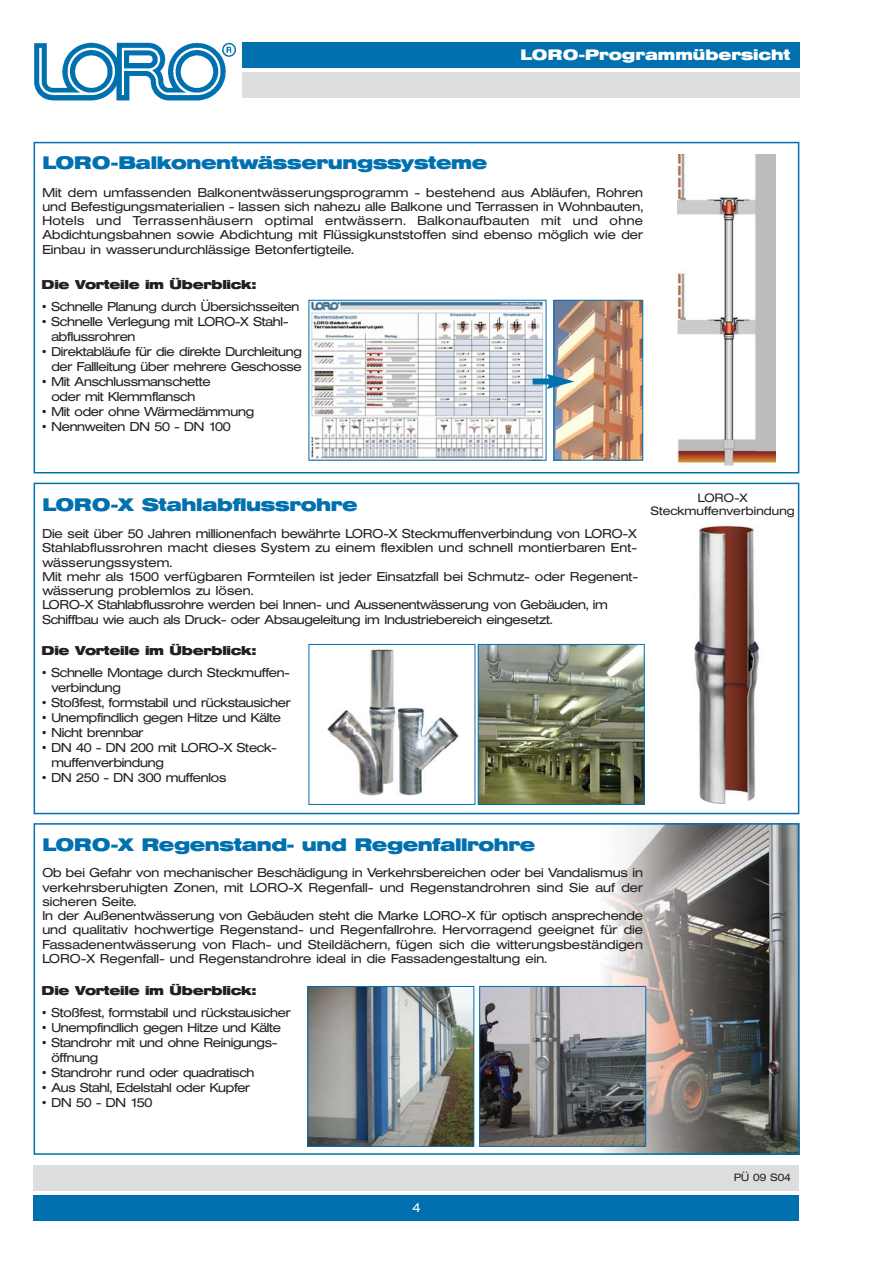
<style>
.page{position:relative;width:893px;height:1263px;background:#fff}
.page>*{position:absolute;margin:0;border:0;box-sizing:border-box;transform-origin:0 0}
.t1{font:700 18px "Helvetica Extended BQ";letter-spacing:-.02em;color:#0070af}
.t2{font:700 15px "Helvetica Extended BQ";color:#fff}
.t3{font:300 12.75px/14.2px "Helvetica Extended BQ";letter-spacing:-.02em;color:#231f20}
.t4{font:300 12.75px/14.2px "Helvetica Extended BQ";color:#231f20}
.t5{font:700 12.75px "Helvetica Extended BQ";letter-spacing:-.02em;color:#231f20}
.t6{font:300 12.75px "Helvetica Extended BQ";color:#fff}
.t7{font:300 12px/12.8px "Helvetica Extended BQ";color:#231f20;text-align:center}
.t8{font:300 10.5px "Helvetica Extended BQ";color:#231f20}
</style>
<div class="page">
<div style="left:34px;top:1195px;width:765px;height:25px;background:#0070af"></div>
<div style="left:34px;top:1165px;width:765px;height:26px;background:#dcddde"></div>
<div style="left:242px;top:43px;width:557px;height:25px;background:#0070af"></div>
<div style="left:242px;top:72px;width:557px;height:26px;background:#dcddde"></div>
<img style="left:34px;top:42px;width:202px;height:59px">
<img style="left:33px;top:141px;width:767px;height:1014px">
<p class="t2" style="left:520px;top:49px;width:271px">LORO-Programmübersicht</p>
<h1 class="t1" style="left:42px;top:156px;width:446px">LORO-Balkonentwässerungssysteme</h1>
<p class="t3" style="left:42px;top:186px;width:602px;text-align:justify">Mit dem umfassenden Balkonentwässerungsprogramm - bestehend aus Abläufen, Rohren und Befestigungsmaterialien - lassen sich nahezu alle Balkone und Terrassen in Wohnbauten, Hotels und Terrassenhäusern optimal entwässern. Balkonaufbauten mit und ohne Abdichtungsbahnen sowie Abdichtung mit Flüssigkunststoffen sind ebenso möglich wie der Einbau in wasserundurchlässige Betonfertigteile.</p>
<p class="t5" style="left:42px;top:279px;width:216px">Die Vorteile im Überblick:</p>
<p class="t3" style="left:42px;top:300px;width:259px">• Schnelle Planung durch Übersichsseiten</p>
<p class="t3" style="left:51px;top:315px;width:238px;line-height:15px;text-indent:-9px">• Schnelle Verlegung mit LORO-X Stahl&shy;abflussrohren</p>
<p class="t3" style="left:42px;top:345px;width:261px;line-height:15px;text-align:right">• Direktabläufe für die direkte Durchleitung der Fallleitung über mehrere Geschosse</p>
<p class="t3" style="left:42px;top:375px;width:170px;line-height:15px;text-align:center">• Mit Anschlussmanschette oder mit Klemmflansch</p>
<p class="t3" style="left:42px;top:405px;width:214px">• Mit oder ohne Wärmedämmung</p>
<p class="t3" style="left:42px;top:420px;width:190px">• Nennweiten DN 50 - DN 100</p>
<h1 class="t1" style="left:42px;top:497px;width:317px">LORO-X Stahlabflussrohre</h1>
<p class="t3" style="left:42px;top:528px;width:597px">Die seit über 50 Jahren millionenfach bewährte LORO-X Steckmuffenverbindung von LORO-X Stahlabflussrohren macht dieses System zu einem flexiblen und schnell montierbaren Ent&shy;wässerungssystem.<br>Mit mehr als 1500 verfügbaren Formteilen ist jeder Einsatzfall bei Schmutz- oder Regenent&shy;wässerung problemlos zu lösen.<br>LORO-X Stahlabflussrohre werden bei Innen- und Aussenentwässerung von Gebäuden, im Schiffbau wie auch als Druck- oder Absaugeleitung im Industriebereich eingesetzt.</p>
<p class="t5" style="left:42px;top:646px;width:216px">Die Vorteile im Überblick:</p>
<p class="t3" style="left:51px;top:666px;width:240px;line-height:15px;text-indent:-9px">• Schnelle Montage durch Steckmuffen&shy;verbindung</p>
<p class="t3" style="left:42px;top:697px;width:250px">• Stoßfest, formstabil und rückstausicher</p>
<p class="t3" style="left:42px;top:712px;width:240px">• Unempfindlich gegen Hitze und Kälte</p>
<p class="t3" style="left:42px;top:727px;width:103px">• Nicht brennbar</p>
<p class="t3" style="left:51px;top:741px;width:227px;line-height:15px;text-indent:-9px">• DN 40 - DN 200 mit LORO-X Steck&shy;muffenverbindung</p>
<p class="t3" style="left:42px;top:772px;width:186px">• DN 250 - DN 300 muffenlos</p>
<p class="t7" style="left:650px;top:493px;width:146px">LORO-X<br>Steckmuffenverbindung</p>
<h1 class="t1" style="left:42px;top:837px;width:494px">LORO-X Regenstand- und Regenfallrohre</h1>
<p class="t4" style="left:42px;top:867px;width:602px">Ob bei Gefahr von mechanischer Beschädigung in Verkehrsbereichen oder bei Vandalismus in verkehrsberuhigten Zonen, mit LORO-X Regenfall- und Regenstandrohren sind Sie auf der sicheren Seite.<br>In der Außenentwässerung von Gebäuden steht die Marke LORO-X für optisch ansprechende und qualitativ hochwertige Regenstand- und Regenfallrohre. Hervorragend geeignet für die Fassadenentwässerung von Flach- und Steildächern, fügen sich die witterungsbeständigen LORO-X Regenfall- und Regenstandrohre ideal in die Fassadengestaltung ein.</p>
<p class="t5" style="left:42px;top:986px;width:216px">Die Vorteile im Überblick:</p>
<p class="t3" style="left:42px;top:1007px;width:250px">• Stoßfest, formstabil und rückstausicher</p>
<p class="t3" style="left:42px;top:1022px;width:240px">• Unempfindlich gegen Hitze und Kälte</p>
<p class="t3" style="left:51px;top:1036px;width:227px;line-height:15px;text-indent:-9px">• Standrohr mit und ohne Reinigungs&shy;öffnung</p>
<p class="t3" style="left:42px;top:1067px;width:214px">• Standrohr rund oder quadratisch</p>
<p class="t3" style="left:42px;top:1082px;width:210px">• Aus Stahl, Edelstahl oder Kupfer</p>
<p class="t3" style="left:42px;top:1097px;width:112px">• DN 50 - DN 150</p>
<p class="t6" style="left:412px;top:1202px;width:9px">4</p>
<p class="t8" style="left:734px;top:1173px;width:58px">PÜ 09 S04</p>
</div>
